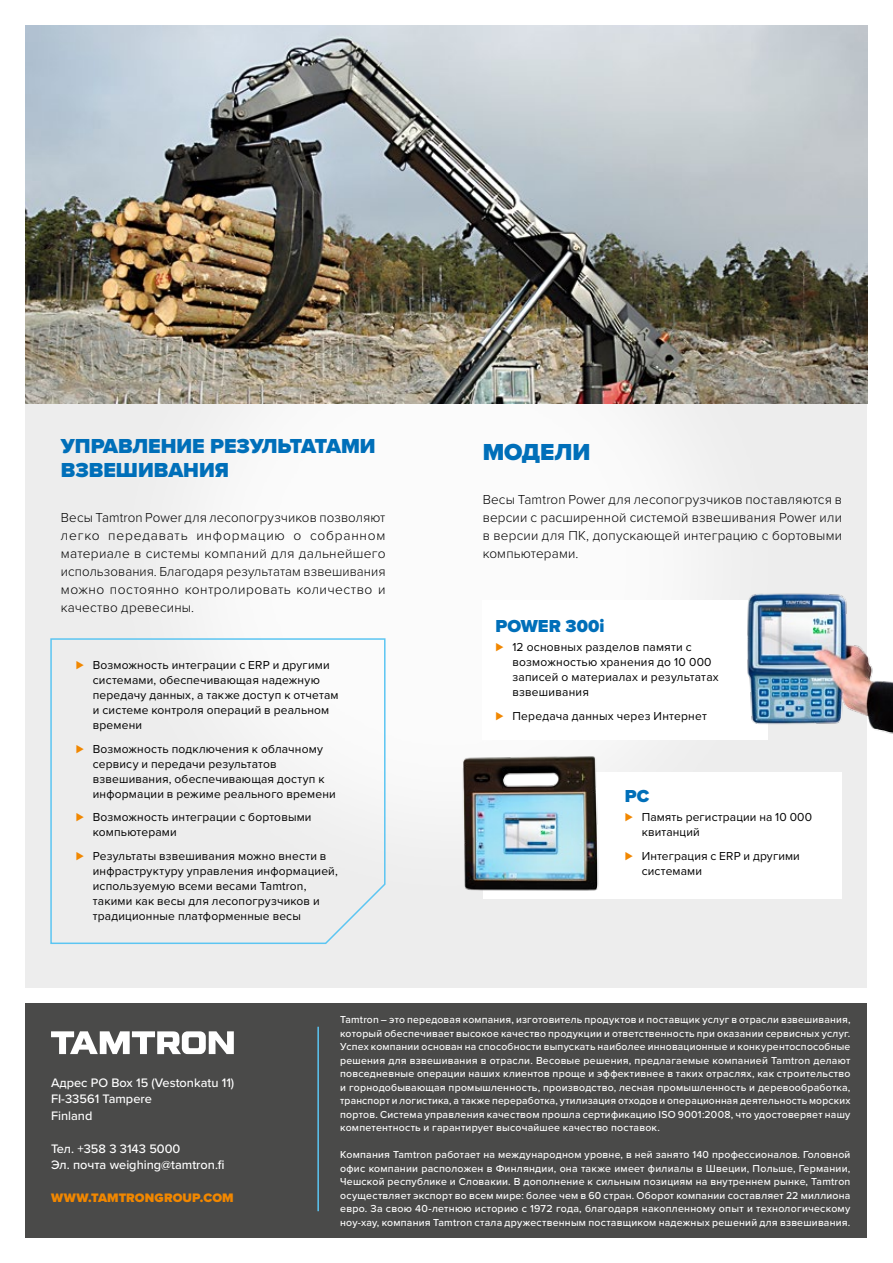
<style>
.page{position:relative;width:893px;height:1263px;background:#fff}
.page>*{position:absolute;margin:0;border:0;box-sizing:border-box;transform-origin:0 0}
.t1{font:900 24px "Proxima Nova";color:#006fb9}
.t2{font:900 21px/24px "Proxima Nova";color:#006fb9}
.t3{font:900 18px "Proxima Nova";color:#006fb9}
.t4{font:300 13.5px/18px "Proxima Nova";letter-spacing:.015em;color:#000;text-align:justify}
.t5{font:500 12.75px/16.5px "Proxima Nova";color:#fff}
.t6{font:900 12.75px "Proxima Nova";letter-spacing:.01em;color:#f18700}
.t7{font:12px/15px "Proxima Nova";letter-spacing:.015em;color:#000}
.t8{font:500 10.5px/13.5px "Proxima Nova";letter-spacing:.02em;color:#fff;text-align:justify}
.s1{font-weight:900;font-size:13.5px;color:#f18700}
</style>
<div class="page">
<img style="left:26px;top:26px;width:841px;height:378px">
<svg style="left:50px;top:637px;width:336px;height:308px"></svg>
<div style="left:26px;top:1003px;width:841px;height:234px;background:#4a4a49"></div>
<hr style="left:317px;top:1027px;width:2px;height:184px;background:#5bc5f2">
<svg style="left:51px;top:1031px;width:183px;height:23px"></svg>
<img style="left:451px;top:742px;width:158px;height:163px">
<img style="left:744px;top:590px;width:149px;height:151px">
<h2 class="t2" style="left:61px;top:434px;width:316px">УПРАВЛЕНИЕ РЕЗУЛЬТАТАМИ<br>ВЗВЕШИВАНИЯ</h2>
<p class="t4" style="left:61px;top:508px;width:326px">Весы Tamtron Power для лесопогрузчиков позволяют легко передавать информацию о собранном материале в системы компаний для дальнейшего использования. Благодаря результатам взвешивания можно постоянно контролировать количество и качество древесины.</p>
<p class="t7" style="left:93px;top:657px;width:247px;text-indent:-17px"><span class="s1">⊲</span> Возможность интеграции с ERP и другими системами, обеспечивающая надежную передачу данных, а также доступ к отчетам и системе контроля операций в реальном времени</p>
<p class="t7" style="left:93px;top:741px;width:244px;text-indent:-17px"><span class="s1">⊲</span> Возможность подключения к облачному сервису и передачи результатов взвешивания, обеспечивающая доступ к информации в режиме реального времени</p>
<p class="t7" style="left:93px;top:809px;width:220px;text-indent:-17px"><span class="s1">⊲</span> Возможность интеграции с бортовыми компьютерами</p>
<p class="t7" style="left:93px;top:848px;width:246px;text-indent:-17px"><span class="s1">⊲</span> Результаты взвешивания можно внести в инфраструктуру управления информацией, используемую всеми весами Tamtron, такими как весы для лесопогрузчиков и традиционные платформенные весы</p>
<h1 class="t1" style="left:483px;top:434px;width:109px">МОДЕЛИ</h1>
<p class="t4" style="left:483px;top:490px;width:361px">Весы Tamtron Power для лесопогрузчиков поставляются в версии с расширенной системой взвешивания Power или в версии для ПК, допускающей интеграцию с бортовыми компьютерами.</p>
<h3 class="t3" style="left:495px;top:612px;width:111px">POWER 300i</h3>
<p class="t7" style="left:512px;top:639px;width:208px;text-indent:-17px"><span class="s1">⊲</span> 12 основных разделов памяти с возможностью хранения до 10 000 записей о материалах и результатах взвешивания</p>
<p class="t7" style="left:495px;top:708px;width:213px"><span class="s1">⊲</span> Передача данных через Интернет</p>
<h3 class="t3" style="left:625px;top:783px;width:26px">PC</h3>
<p class="t7" style="left:642px;top:809px;width:172px;text-indent:-17px"><span class="s1">⊲</span> Память регистрации на 10 000 квитанций</p>
<p class="t7" style="left:642px;top:848px;width:160px;text-indent:-17px"><span class="s1">⊲</span> Интеграция с ERP и другими системами</p>
<p class="t5" style="left:51px;top:1074px;width:185px">Адрес PO Box 15 (Vestonkatu 11)<br>FI-33561 Tampere<br>Finland</p>
<p class="t5" style="left:51px;top:1140px;width:175px">Тел. +358 3 3143 5000<br>Эл. почта weighing@tamtron.fi</p>
<p class="t6" style="left:51px;top:1188px;width:184px">WWW.TAMTRONGROUP.COM</p>
<p class="t8" style="left:340px;top:1012px;width:512px">Tamtron – это передовая компания, изготовитель продуктов и поставщик услуг в отрасли взвешивания, который обеспечивает высокое качество продукции и ответственность при оказании сервисных услуг.<br>Успех компании основан на способности выпускать наиболее инновационные и конкурентоспособные решения для взвешивания в отрасли. Весовые решения, предлагаемые компанией Tamtron делают повседневные операции наших клиентов проще и эффективнее в таких отраслях, как строительство и горнодобывающая промышленность, производство, лесная промышленность и деревообработка, транспорт и логистика, а также переработка, утилизация отходов и операционная деятельность морских портов. Система управления качеством прошла сертификацию ISO 9001:2008, что удостоверяет нашу компетентность и гарантирует высочайшее качество поставок.</p>
<p class="t8" style="left:340px;top:1147px;width:512px">Компания Tamtron работает на международном уровне, в ней занято 140 профессионалов. Головной офис компании расположен в Финляндии, она также имеет филиалы в Швеции, Польше, Германии, Чешской республике и Словакии. В дополнение к сильным позициям на внутреннем рынке, Tamtron осуществляет экспорт во всем мире: более чем в 60 стран. Оборот компании составляет 22 миллиона евро. За свою 40-летнюю историю с 1972 года, благодаря накопленному опыт и технологическому ноу-хау, компания Tamtron стала дружественным поставщиком надежных решений для взвешивания.</p>
</div>
